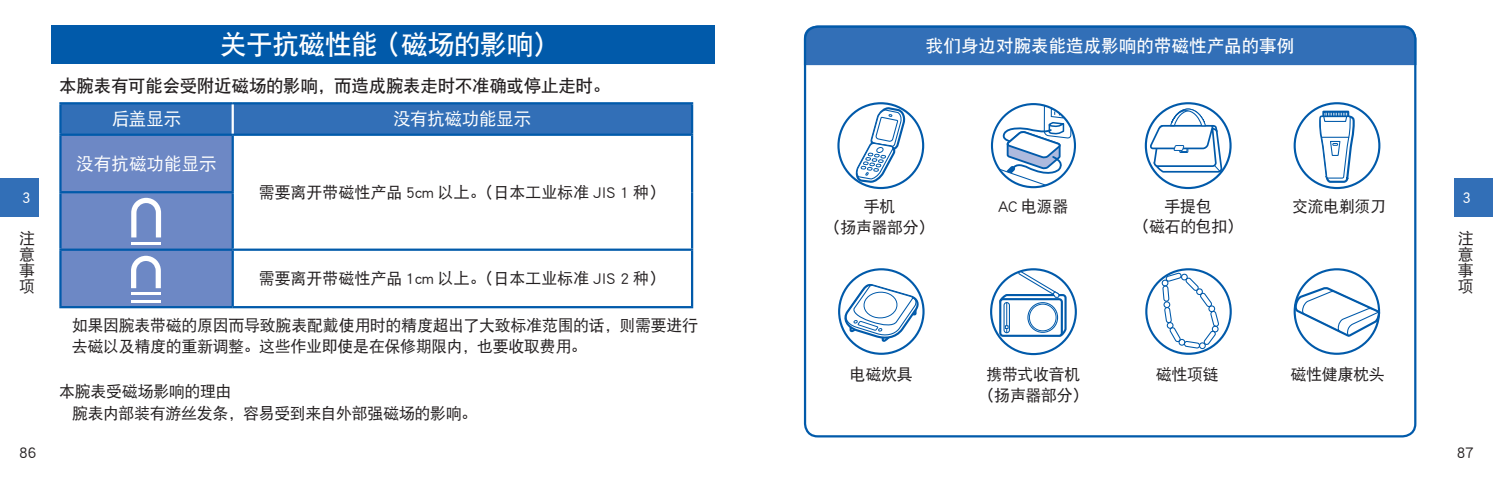
<style>
.page{position:relative;width:1493px;height:479px;background:#fff}
.page>*{position:absolute;margin:0;border:0;box-sizing:border-box;transform-origin:0 0}
.t1{font:27px "DF Hei GB W7";letter-spacing:-.025em;color:#fff}
.t2{font:17.55px "DF Hei GB W7";letter-spacing:-.015em;color:#231f20}
.t3{font:17.55px "DF Hei GB W7";color:#fff}
.t4{font:17.55px "DF Hei GB W5";letter-spacing:-.005em;color:#fff}
.t5{font:15.97px/16px "DF Hei GB W5";letter-spacing:-.015em;color:#231f20;text-align:center}
.t6{font:15.75px "DF Hei GB W5";color:#231f20}
.t7{font:14.4px "DF Hei GB W5";color:#fff}
</style>
<div class="page">
<div style="left:0;top:179px;width:38px;height:38px;background:#326fb7"></div>
<div style="left:1454px;top:179px;width:38px;height:38px;background:#326fb7"></div>
<div style="left:51px;top:26px;width:663px;height:38px;background:#015aaa"></div>
<div style="left:62px;top:104px;width:629px;height:29px;background:#326fb7"></div>
<div style="left:62px;top:136px;width:170px;height:170px;background:#6d88c5"></div>
<hr style="left:59px;top:136px;width:3px;height:55px;background:#015aaa">
<hr style="left:232px;top:136px;width:2px;height:55px;background:#015aaa">
<hr style="left:691px;top:136px;width:2px;height:56px;background:#015aaa">
<hr style="left:59px;top:191px;width:175px;height:2px;background:#015aaa">
<hr style="left:59px;top:193px;width:3px;height:55px;background:#015aaa">
<hr style="left:232px;top:193px;width:2px;height:55px;background:#015aaa">
<hr style="left:691px;top:192px;width:2px;height:56px;background:#015aaa">
<hr style="left:59px;top:248px;width:174px;height:2px;background:#015aaa">
<hr style="left:59px;top:250px;width:3px;height:56px;background:#015aaa">
<hr style="left:233px;top:248px;width:460px;height:2px;background:#015aaa">
<hr style="left:232px;top:250px;width:2px;height:56px;background:#015aaa">
<hr style="left:691px;top:250px;width:2px;height:56px;background:#015aaa">
<hr style="left:59px;top:306px;width:174px;height:2px;background:#015aaa">
<hr style="left:233px;top:306px;width:460px;height:2px;background:#015aaa">
<hr style="left:59px;top:102px;width:174px;height:2px;background:#015aaa">
<hr style="left:59px;top:104px;width:3px;height:29px;background:#015aaa">
<hr style="left:233px;top:102px;width:460px;height:2px;background:#015aaa">
<hr style="left:691px;top:104px;width:2px;height:29px;background:#015aaa">
<hr style="left:59px;top:133px;width:174px;height:3px;background:#015aaa">
<hr style="left:233px;top:133px;width:460px;height:3px;background:#015aaa">
<hr style="left:232px;top:104px;width:2px;height:29px;background:#fff">
<svg style="left:131px;top:198px;width:30px;height:39px"></svg>
<hr style="left:131px;top:241px;width:30px;height:3px;background:#fff">
<svg style="left:131px;top:255px;width:30px;height:33px"></svg>
<hr style="left:131px;top:292px;width:30px;height:3px;background:#fff">
<hr style="left:131px;top:299px;width:30px;height:3px;background:#fff">
<div style="left:803px;top:26px;width:613px;height:39px;background:#326fb7"></div>
<div style="left:804px;top:26px;width:612px;height:411px;border:2px solid #015aaa;border-radius:13px"></div>
<div style="left:837px;top:102px;width:87px;height:87px;border:2px solid #015aaa;border-radius:50%"></div>
<svg style="left:853px;top:105px;width:51px;height:78px"></svg>
<svg style="left:1145px;top:103px;width:85px;height:85px"></svg>
<div style="left:1144px;top:102px;width:87px;height:87px;border:2px solid #015aaa;border-radius:50%"></div>
<svg style="left:1149px;top:108px;width:74px;height:65px"></svg>
<div style="left:1293px;top:102px;width:87px;height:87px;border:2px solid #015aaa;border-radius:50%"></div>
<div style="left:1322px;top:110px;width:27px;height:9px;border:2px solid #015aaa"></div>
<svg style="left:1317px;top:112px;width:38px;height:72px"></svg>
<div style="left:990px;top:268px;width:86px;height:87px;border:2px solid #015aaa;border-radius:50%"></div>
<svg style="left:998px;top:270px;width:69px;height:67px"></svg>
<div style="left:838px;top:268px;width:86px;height:86px;border:2px solid #015aaa;border-radius:50%"></div>
<svg style="left:839px;top:282px;width:83px;height:60px"></svg>
<div style="left:1145px;top:268px;width:86px;height:86px;border:2px solid #015aaa;border-radius:50%"></div>
<div style="left:1199px;top:342px;width:6px;height:7px;border:1px solid #015aaa;border-radius:50%"></div>
<svg style="left:1160px;top:272px;width:59px;height:76px"></svg>
<svg style="left:1293px;top:285px;width:87px;height:53px"></svg>
<svg style="left:992px;top:104px;width:80px;height:83px"></svg>
<div style="left:991px;top:103px;width:85px;height:85px;border:2px solid #015aaa;border-radius:50%"></div>
<h1 class="t1" style="left:220px;top:30px;width:341px">关于抗磁性能 （磁场的影响）</h1>
<p class="t2" style="left:59px;top:76px;width:552px">本腕表有可能会受附近磁场的影响，而造成腕表走时不准确或停止走时。</p>
<p class="t3" style="left:926px;top:36px;width:370px">我们身边对腕表能造成影响的带磁性产品的事例</p>
<p class="t4" style="left:112px;top:109px;width:71px">后盖显示</p>
<p class="t4" style="left:393px;top:109px;width:140px">没有抗磁功能显示</p>
<p class="t4" style="left:76px;top:154px;width:142px">没有抗磁功能显示</p>
<p class="t5" style="left:259px;top:184px;width:408px">需要离开带磁性产品 5cm 以上。（日本工业标准 JIS 1 种）</p>
<p class="t7" style="left:19px;top:190px;width:16px">３</p>
<p class="t7" style="left:1459px;top:190px;width:16px">３</p>
<p class="t5" style="left:19px;top:229px;width:17px;text-align:justify">注意事项</p>
<p class="t5" style="left:1457px;top:229px;width:17px;text-align:justify">注意事项</p>
<p class="t5" style="left:825px;top:195px;width:111px;line-height:20.7px">手机<br>（扬声器部分）</p>
<p class="t5" style="left:1133px;top:195px;width:111px;line-height:20.7px">手提包<br>（磁石的包扣）</p>
<p class="t5" style="left:1292px;top:198px;width:95px">交流电剃须刀</p>
<p class="t5" style="left:998px;top:197px;width:72px">AC 电源器</p>
<p class="t5" style="left:259px;top:270px;width:408px">需要离开带磁性产品 1cm 以上。（日本工业标准 JIS 2 种）</p>
<p class="t5" style="left:72px;top:315px;width:628px;line-height:20.7px;text-align:left">如果因腕表带磁的原因而导致腕表配戴使用时的精度超出了大致标准范围的话，则需要进行去磁以及精度的重新调整。这些作业即使是在保修期限内，也要收取费用。</p>
<p class="t5" style="left:72px;top:379px;width:406px;line-height:22.3px;text-align:left;text-indent:-13px">本腕表受磁场影响的理由<br>腕表内部装有游丝发条，容易受到来自外部强磁场的影响。</p>
<p class="t5" style="left:850px;top:366px;width:64px">电磁炊具</p>
<p class="t5" style="left:1155px;top:366px;width:64px">磁性项链</p>
<p class="t5" style="left:1290px;top:366px;width:96px">磁性健康枕头</p>
<p class="t5" style="left:978px;top:363px;width:111px;line-height:20.7px">携带式收音机（扬声器部分）</p>
<p class="t6" style="left:19px;top:443px;width:19px">86</p>
<p class="t6" style="left:1456px;top:443px;width:19px">87</p>
</div>
